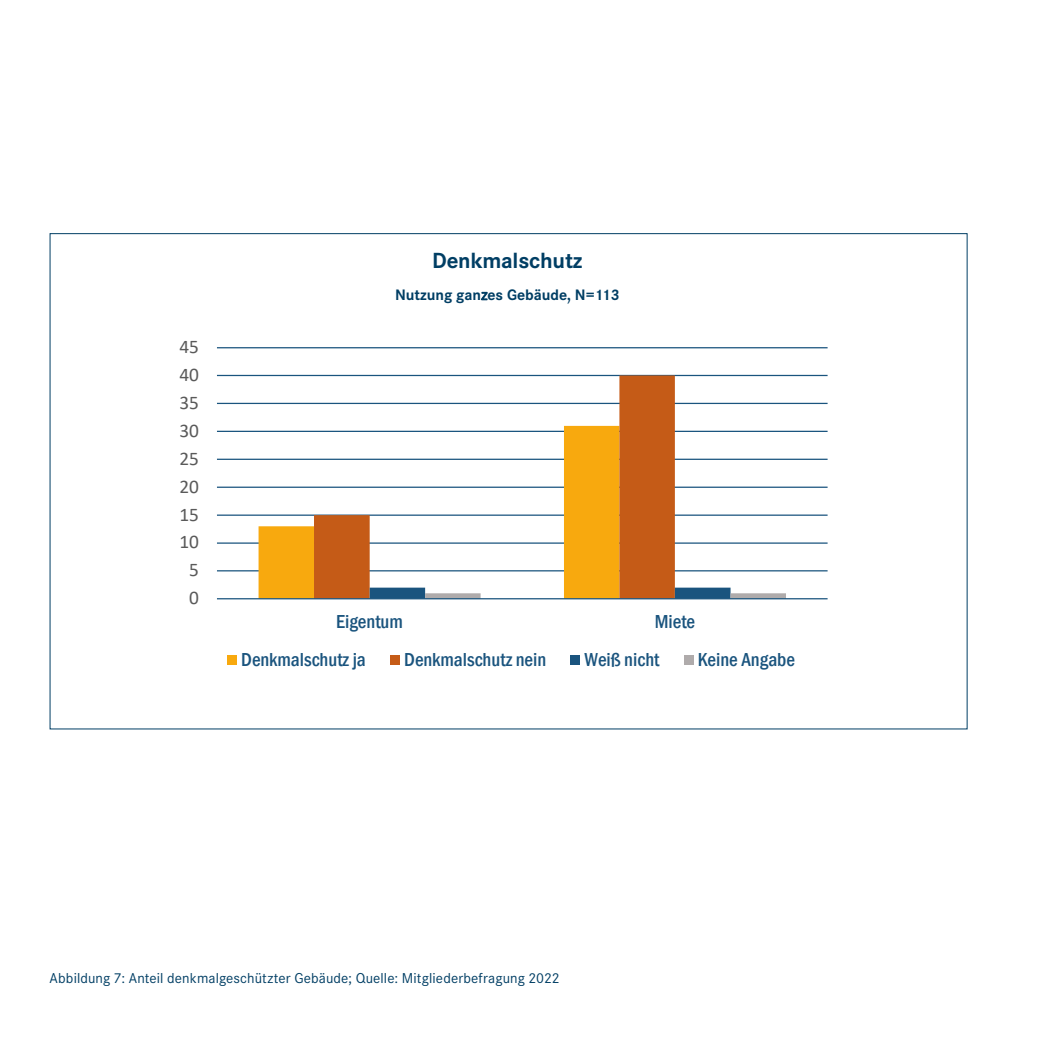
<style>
.page{position:relative;width:1042px;height:1042px;background:#fff}
.page>*{position:absolute;margin:0;border:0;box-sizing:border-box;transform-origin:0 0}
.t1{font:700 22.75px "Corporate S";letter-spacing:-.01em;color:#003e64}
.t2{font:500 condensed 19.25px "Franklin Gothic";color:#1a547e}
.t3{font:19.25px "Calibri";letter-spacing:-.005em;color:#5a5a5a}
.t4{font:700 15.75px "Corporate S";letter-spacing:-.005em;color:#003e64}
.t5{font:14.88px "Corporate S";letter-spacing:.01em;color:#003e64}
.s1{font-weight:400}
</style>
<div class="page">
<hr style="left:217px;top:347px;width:610px;height:1px;background:#1a547e">
<hr style="left:217px;top:375px;width:610px;height:1px;background:#1a547e">
<hr style="left:217px;top:403px;width:610px;height:1px;background:#1a547e">
<hr style="left:217px;top:431px;width:610px;height:1px;background:#1a547e">
<hr style="left:217px;top:459px;width:610px;height:1px;background:#1a547e">
<hr style="left:217px;top:486px;width:610px;height:2px;background:#1a547e">
<hr style="left:217px;top:514px;width:610px;height:2px;background:#1a547e">
<hr style="left:217px;top:542px;width:610px;height:2px;background:#1a547e">
<hr style="left:217px;top:570px;width:610px;height:1px;background:#1a547e">
<svg style="left:258px;top:430px;width:56px;height:168px"></svg>
<svg style="left:314px;top:375px;width:361px;height:223px"></svg>
<svg style="left:370px;top:587px;width:416px;height:11px"></svg>
<hr style="left:217px;top:598px;width:610px;height:1px;background:#1a547e">
<div style="left:227px;top:655px;width:10px;height:10px;background:#f8a90e"></div>
<div style="left:390px;top:655px;width:10px;height:10px;background:#c55b17"></div>
<div style="left:570px;top:655px;width:10px;height:10px;background:#1a547e"></div>
<div style="left:684px;top:655px;width:9px;height:10px;background:#afabab"></div>
<p class="t3" style="left:179px;top:333px;width:21px">45</p>
<p class="t3" style="left:179px;top:361px;width:21px">40</p>
<p class="t3" style="left:179px;top:389px;width:21px">35</p>
<p class="t3" style="left:179px;top:417px;width:21px">30</p>
<p class="t3" style="left:179px;top:445px;width:21px">25</p>
<p class="t3" style="left:179px;top:473px;width:21px">20</p>
<p class="t3" style="left:179px;top:501px;width:21px">15</p>
<p class="t3" style="left:179px;top:529px;width:21px">10</p>
<p class="t3" style="left:189px;top:556px;width:11px">5</p>
<p class="t3" style="left:189px;top:584px;width:11px">0</p>
<h1 class="t1" style="left:432px;top:245px;width:152px">Denkmalschutz</h1>
<p class="t4" style="left:395px;top:284px;width:226px">Nutzung gan<span class="s1">z</span>es Gebäude, N=113</p>
<p class="t2" style="left:336px;top:609px;width:68px">Eigentum</p>
<p class="t2" style="left:655px;top:609px;width:42px">Miete</p>
<p class="t2" style="left:241px;top:647px;width:126px">Denkmalschutz ja</p>
<p class="t2" style="left:404px;top:647px;width:144px">Denkmalschutz nein</p>
<p class="t2" style="left:584px;top:647px;width:76px">Weiß nicht</p>
<p class="t2" style="left:698px;top:647px;width:99px">Keine Angabe</p>
<p class="t5" style="left:50px;top:968px;width:512px">Abbildung 7: Anteil denkmalgeschützter Gebäude; Quelle: Mitgliederbefragung 2022</p>
</div>
